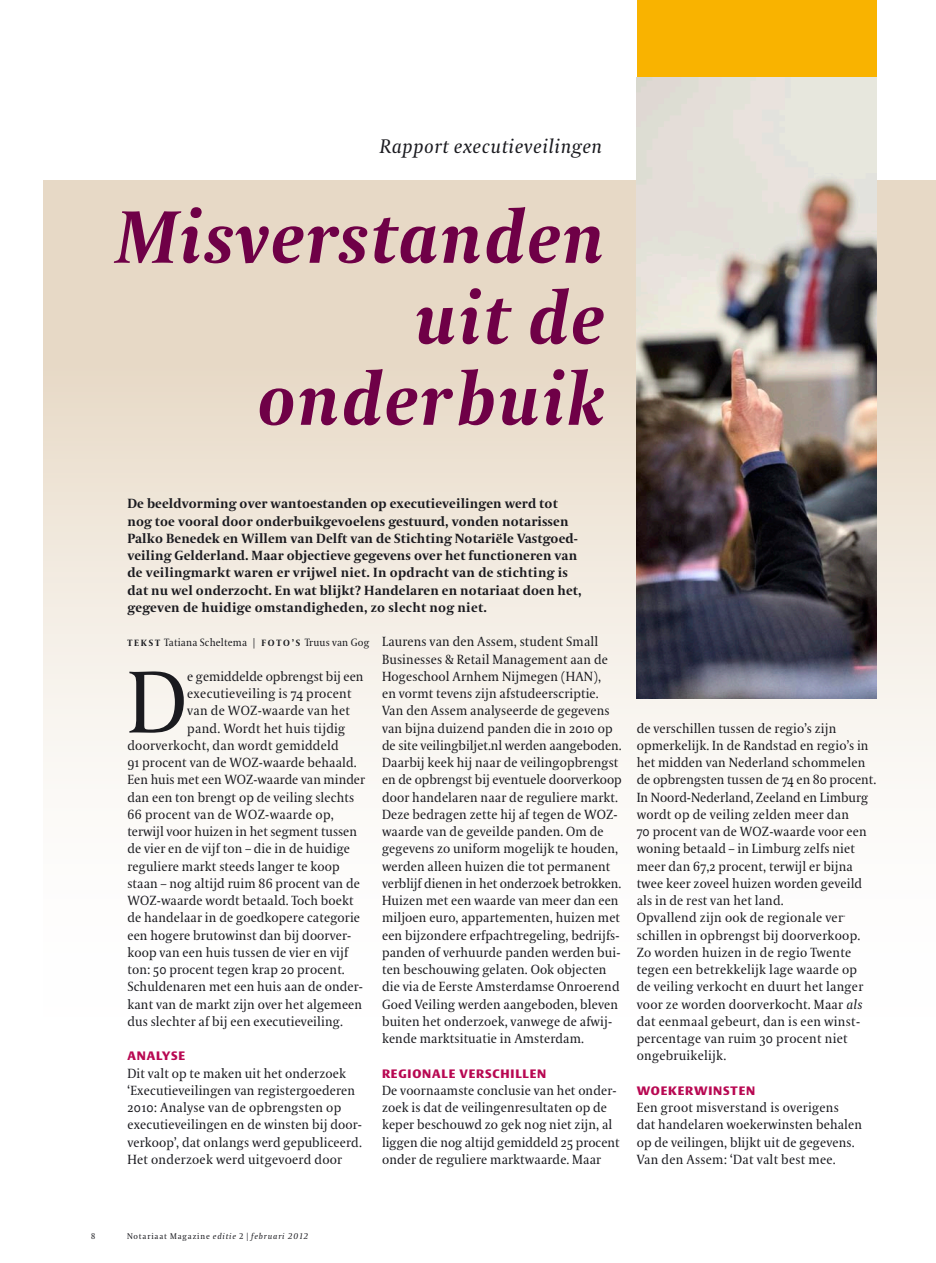
<style>
.page{position:relative;width:936px;height:1263px;background:#fff}
.page>*{position:absolute;margin:0;border:0;box-sizing:border-box;transform-origin:0 0}
.t1{font:87.3px "VPRO Coranto";color:#1a1a1f}
.t2{font:italic 700 73.5px/81px "VPRO Coranto";letter-spacing:.02em;color:#6f0047;text-align:right}
.t3{font:italic 19.5px "VPRO Coranto";letter-spacing:.03em;color:#1a1a1f}
.t4{font:13.2px/17.2px "VPRO Coranto";letter-spacing:.01em;color:#1a1a1f}
.t5{font:700 13.2px/17.2px "VPRO Coranto";letter-spacing:.01em;color:#1a1a1f}
.t6{font:700 12px "VPRO Vesta";letter-spacing:.07em;color:#b80852}
.t7{font:10.5px "VPRO Coranto";letter-spacing:.015em;color:#1a1a1f}
.t8{font:italic 8.25px "VPRO Coranto";letter-spacing:.1em;color:#1a1a1f}
.t9{font:8.25px "VPRO Coranto Cn";color:#1a1a1f}
.s1{font-weight:700;font-size:9px}
.s2{font-style:italic}
.s3{font-style:normal}
.s4{font-family:"VPRO Coranto Cn";font-style:normal}
</style>
<div class="page">
<div style="left:44px;top:181px;width:891px;height:1082px;background:linear-gradient(to bottom,#e5d7c3,#fff)"></div>
<div style="left:636px;top:0;width:240px;height:353px;background:#f9b300"></div>
<img style="left:636px;top:77px;width:240px;height:621px">
<h3 class="t3" style="left:380px;top:134px;width:224px">Rapport executieveilingen</h3>
<h2 class="t2" style="left:115px;top:196px;width:490px">Misverstanden uit de onderbuik</h2>
<p class="t5" style="left:127px;top:495px;width:455px">De beeldvorming over wantoestanden op executieveilingen werd tot nog toe vooral door onderbuikgevoelens gestuurd, vonden notarissen Palko Benedek en Willem van Delft van de Stichting Notariële Vastgoed&shy;veiling Gelderland. Maar objectieve gegevens over het functioneren van de veilingmarkt waren er vrijwel niet. In opdracht van de stichting is dat nu wel onderzocht. En wat blijkt? Handelaren en notariaat doen het, gegeven de huidige omstandigheden, zo slecht nog niet.</p>
<p class="t7" style="left:127px;top:636px;width:243px"><span class="s1">T E K S T</span> Tatiana Scheltema | <span class="s1">f o t o ’ s</span> Truus van Gog</p>
<h1 class="t1" style="left:127px;top:651px;width:61px">D</h1>
<p class="t4" style="left:187px;top:668px;width:178px">e gemiddelde opbrengst bij een</p>
<p class="t4" style="left:382px;top:633px;width:241px">Laurens van den Assem, student Small Businesses &amp; Retail Management aan de Hogeschool Arnhem Nijmegen (HAN),<br>en vormt tevens zijn afstudeerscriptie.<br>Van den Assem analyseerde de gegevens van bijna duizend panden die in 2010 op de site veilingbiljet.nl werden aangeboden.<br>Daarbij keek hij naar de veilingopbrengst en de opbrengst bij eventuele doorverkoop door handelaren naar de reguliere markt.<br>Deze bedragen zette hij af tegen de WOZ&shy;waarde van de geveilde panden. Om de gegevens zo uniform mogelijk te houden, werden alleen huizen die tot permanent verblijf dienen in het onderzoek betrokken.<br>Huizen met een waarde van meer dan een miljoen euro, appartementen, huizen met een bijzondere erfpachtregeling, bedrijfs&shy;panden of verhuurde panden werden bui--- ten beschouwing gelaten. Ook objecten die via de Eerste Amsterdamse Onroerend Goed Veiling werden aangeboden, bleven buiten het onderzoek, vanwege de afwij&shy;kende marktsituatie in Amsterdam.</p>
<p class="t6" style="left:382px;top:1068px;width:166px">REGIONALE VERSCHILLEN</p>
<p class="t4" style="left:382px;top:1082px;width:239px">De voornaamste conclusie van het onder&shy;zoek is dat de veilingenresultaten op de keper beschouwd zo gek nog niet zijn, al liggen die nog altijd gemiddeld 25 procent onder de reguliere marktwaarde. Maar</p>
<p class="t4" style="left:187px;top:685px;width:166px">executieveiling is 74 procent</p>
<p class="t4" style="left:187px;top:702px;width:164px">van de WOZ-waarde van het</p>
<p class="t4" style="left:187px;top:719px;width:160px">pand. Wordt het huis tijdig</p>
<p class="t4" style="left:127px;top:737px;width:213px">doorverkocht, dan wordt gemiddeld</p>
<p class="t4" style="left:127px;top:754px;width:231px">91 procent van de WOZ-waarde behaald.</p>
<p class="t4" style="left:127px;top:771px;width:239px">Een huis met een WOZ-waarde van minder</p>
<p class="t4" style="left:127px;top:788px;width:228px">dan een ton brengt op de veiling slechts</p>
<p class="t4" style="left:127px;top:806px;width:208px">66 procent van de WOZ-waarde op,</p>
<p class="t4" style="left:127px;top:823px;width:231px">terwijl voor huizen in het segment tussen</p>
<p class="t4" style="left:127px;top:840px;width:224px">de vier en de vijf ton – die in de huidige</p>
<p class="t4" style="left:127px;top:857px;width:214px">reguliere markt steeds langer te koop</p>
<p class="t4" style="left:127px;top:875px;width:234px">staan – nog altijd ruim 86 procent van de</p>
<p class="t4" style="left:127px;top:892px;width:228px">WOZ-waarde wordt betaald. Toch boekt</p>
<p class="t4" style="left:127px;top:909px;width:234px">de handelaar in de goedkopere categorie</p>
<p class="t4" style="left:127px;top:926px;width:225px">een hogere brutowinst dan bij doorver-</p>
<p class="t4" style="left:127px;top:944px;width:222px">koop van een huis tussen de vier en vijf</p>
<p class="t4" style="left:127px;top:961px;width:219px">ton: 50 procent tegen krap 20 procent.</p>
<p class="t4" style="left:127px;top:978px;width:235px">Schuldenaren met een huis aan de onder--</p>
<p class="t4" style="left:127px;top:995px;width:236px">kant van de markt zijn over het algemeen</p>
<p class="t4" style="left:127px;top:1013px;width:217px">dus slechter af bij een executieveiling.</p>
<p class="t6" style="left:127px;top:1051px;width:59px">ANALYSE</p>
<p class="t4" style="left:127px;top:1064px;width:236px">Dit valt op te maken uit het onderzoek ‘Executieveilingen van registergoederen 2010: Analyse van de opbrengsten op executieveilingen en de winsten bij door&shy;verkoop’, dat onlangs werd gepubliceerd.<br>Het onderzoek werd uitgevoerd door</p>
<p class="t4" style="left:636px;top:719px;width:241px">de verschillen tussen de regio’s zijn opmerkelijk. In de Randstad en regio’s in het midden van Nederland schommelen de opbrengsten tussen de 74 en 80 procent.<br>In Noord-Nederland, Zeeland en Limburg wordt op de veiling zelden meer dan<br>70 procent van de WOZ-waarde voor een woning betaald – in Limburg zelfs niet meer dan 67,2 procent, terwijl er bijna twee keer zoveel huizen worden geveild als in de rest van het land.<br>Opvallend zijn ook de regionale ver<sup>-- </sup>schillen in opbrengst bij doorverkoop.<br>Zo worden huizen in de regio Twente tegen een betrekkelijk lage waarde op<br>de veiling verkocht en duurt het langer voor ze worden doorverkocht. Maar <span class="s2">als </span>dat eenmaal gebeurt, dan is een winst&shy;percentage van ruim 30 procent niet ongebruikelijk.</p>
<p class="t6" style="left:636px;top:1085px;width:120px">WOEKERWINSTEN</p>
<p class="t4" style="left:636px;top:1099px;width:227px">Een groot misverstand is overigens<br>dat handelaren woekerwinsten behalen op de veilingen, blijkt uit de gegevens.<br>Van den Assem: ‘Dat valt best mee.</p>
<p class="t9" style="left:91px;top:1231px;width:6px">8</p>
<p class="t8" style="left:127px;top:1231px;width:183px"><span class="s3">Notariaat Magazine</span> editie <span class="s4">2 |</span> februari 2012</p>
</div>
